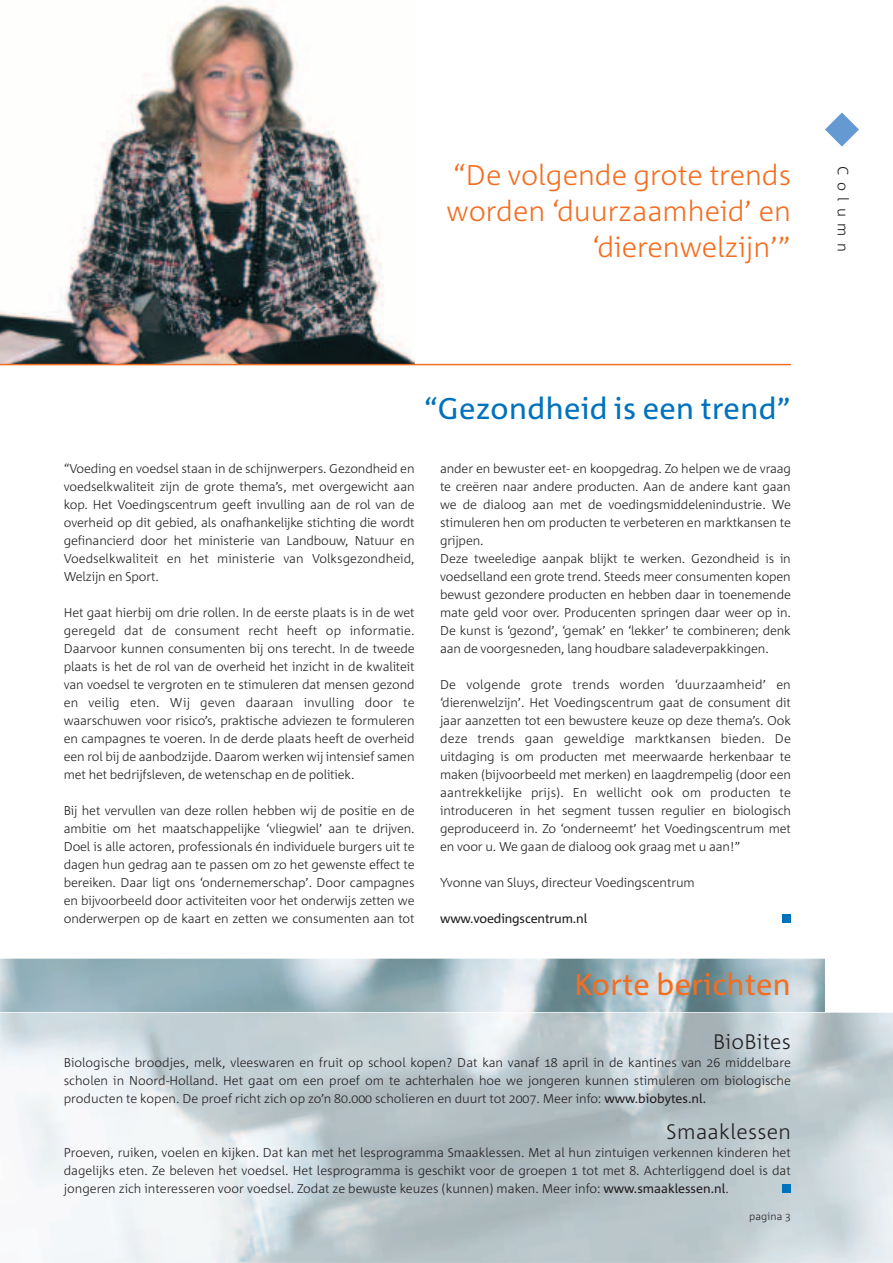
<style>
.page{position:relative;width:893px;height:1263px;background:#fff}
.page>*{position:absolute;margin:0;border:0;box-sizing:border-box;transform-origin:0 0}
.t1{font:30px "Agrofont Normaal";letter-spacing:.015em;color:#0072bc}
.t2{font:30px "Agrofont Normaal";letter-spacing:.015em;color:#f36e21}
.t3{font:28.5px/36px "Agrofont Mager";color:#f36e21;text-align:right}
.t4{font:21px "Agrofont Mager";letter-spacing:.015em;color:#231f20}
.t5{font:15px "Agrofont Mager";letter-spacing:.43em;color:#231f20}
.t6{font:12.75px/18px "Agrofont Mager";letter-spacing:-.01em;color:#231f20;text-align:justify}
.t7{font:12.75px "Agrofont Normaal";letter-spacing:-.01em;color:#231f20}
.t8{font:10.5px "Agrofont Mager";letter-spacing:.015em;color:#231f20}
.s1{font-family:"Agrofont Normaal"}
</style>
<div class="page">
<img style="left:0;top:959px;width:825px;height:54px">
<img style="left:0;top:0;width:415px;height:364px">
<svg style="left:825px;top:113px;width:34px;height:34px"></svg>
<div style="left:782px;top:914px;width:9px;height:9px;background:#0072bc"></div>
<div style="left:782px;top:1184px;width:9px;height:9px;background:#0072bc"></div>
<hr style="left:0;top:364px;width:791px;height:1px;background:#f36e21">
<h2 class="t3" style="left:447px;top:158px;width:346px">“De volgende grote trends worden ‘duurzaamheid’ en ‘dierenwelzijn’”</h2>
<p class="t5" style="left:850px;top:166px;width:87px;rotate:90deg">Column</p>
<h1 class="t1" style="left:424px;top:394px;width:368px">“Gezondheid is een trend”</h1>
<p class="t6" style="left:64px;top:460px;width:352px">“Voeding en voedsel staan in de schijnwerpers. Gezondheid en voedselkwaliteit zijn de grote thema’s, met overgewicht aan kop. Het Voedingscentrum geeft invulling aan de rol van de overheid op dit gebied, als onafhankelijke stichting die wordt gefinancierd door het ministerie van Landbouw, Natuur en Voedselkwaliteit en het ministerie van Volksgezondheid, Welzijn en Sport.</p>
<p class="t6" style="left:64px;top:604px;width:352px">Het gaat hierbij om drie rollen. In de eerste plaats is in de wet geregeld dat de consument recht heeft op informatie.<br>Daarvoor kunnen consumenten bij ons terecht. In de tweede plaats is het de rol van de overheid het inzicht in de kwaliteit van voedsel te vergroten en te stimuleren dat mensen gezond en veilig eten. Wij geven daaraan invulling door te waarschuwen voor risico’s, praktische adviezen te formuleren en campagnes te voeren. In de derde plaats heeft de overheid een rol bij de aanbodzijde. Daarom werken wij intensief samen met het bedrijfsleven, de wetenschap en de politiek.</p>
<p class="t6" style="left:64px;top:802px;width:352px">Bij het vervullen van deze rollen hebben wij de positie en de ambitie om het maatschappelijke ‘vliegwiel’ aan te drijven.<br>Doel is alle actoren, professionals én individuele burgers uit te dagen hun gedrag aan te passen om zo het gewenste effect te bereiken. Daar ligt ons ‘ondernemerschap’. Door campagnes en bijvoorbeeld door activiteiten voor het onderwijs zetten we onderwerpen op de kaart en zetten we consumenten aan tot</p>
<p class="t6" style="left:440px;top:460px;width:352px;text-align:left">ander en bewuster eet- en koopgedrag. Zo helpen we de vraag te creëren naar andere producten. Aan de andere kant gaan we de dialoog aan met de voedingsmiddelenindustrie. We stimuleren hen om producten te verbeteren en marktkansen te grijpen.<br>Deze tweeledige aanpak blijkt te werken. Gezondheid is in voedselland een grote trend. Steeds meer consumenten kopen bewust gezondere producten en hebben daar in toenemende mate geld voor over. Producenten springen daar weer op in.<br>De kunst is ‘gezond’, ‘gemak’ en ‘lekker’ te combineren; denk aan de voorgesneden, lang houdbare saladeverpakkingen.</p>
<p class="t6" style="left:440px;top:676px;width:352px">De volgende grote trends worden ‘duurzaamheid’ en ‘dierenwelzijn’. Het Voedingscentrum gaat de consument dit jaar aanzetten tot een bewustere keuze op deze thema’s. Ook deze trends gaan geweldige marktkansen bieden. De uitdaging is om producten met meerwaarde herkenbaar te maken (bijvoorbeeld met merken) en laagdrempelig (door een aantrekkelijke prijs). En wellicht ook om producten te introduceren in het segment tussen regulier en biologisch geproduceerd in. Zo ‘onderneemt’ het Voedingscentrum met en voor u. We gaan de dialoog ook graag met u aan!”</p>
<p class="t6" style="left:440px;top:874px;width:256px">Yvonne van Sluys, directeur Voedingscentrum</p>
<p class="t7" style="left:440px;top:912px;width:149px">www.voedingscentrum.nl</p>
<h1 class="t2" style="left:574px;top:970px;width:218px">Korte berichten</h1>
<h3 class="t4" style="left:713px;top:1031px;width:79px">BioBites</h3>
<p class="t6" style="left:64px;top:1054px;width:729px">Biologische broodjes, melk, vleeswaren en fruit op school kopen? Dat kan vanaf 18 april in de kantines van 26 middelbare scholen in Noord-Holland. Het gaat om een proef om te achterhalen hoe we jongeren kunnen stimuleren om biologische producten te kopen. De proef richt zich op zo’n 80.000 scholieren en duurt tot 2007. Meer info: <span class="s1">www.biobytes.nl.</span></p>
<h3 class="t4" style="left:667px;top:1121px;width:126px">Smaaklessen</h3>
<p class="t6" style="left:64px;top:1144px;width:729px">Proeven, ruiken, voelen en kijken. Dat kan met het lesprogramma Smaaklessen. Met al hun zintuigen verkennen kinderen het dagelijks eten. Ze beleven het voedsel. Het lesprogramma is geschikt voor de groepen 1 tot met 8. Achterliggend doel is dat jongeren zich interesseren voor voedsel. Zodat ze bewuste keuzes (kunnen) maken. Meer info: <span class="s1">www.smaaklessen.nl</span>.</p>
<p class="t8" style="left:749px;top:1211px;width:43px">pagina 3</p>
</div>
